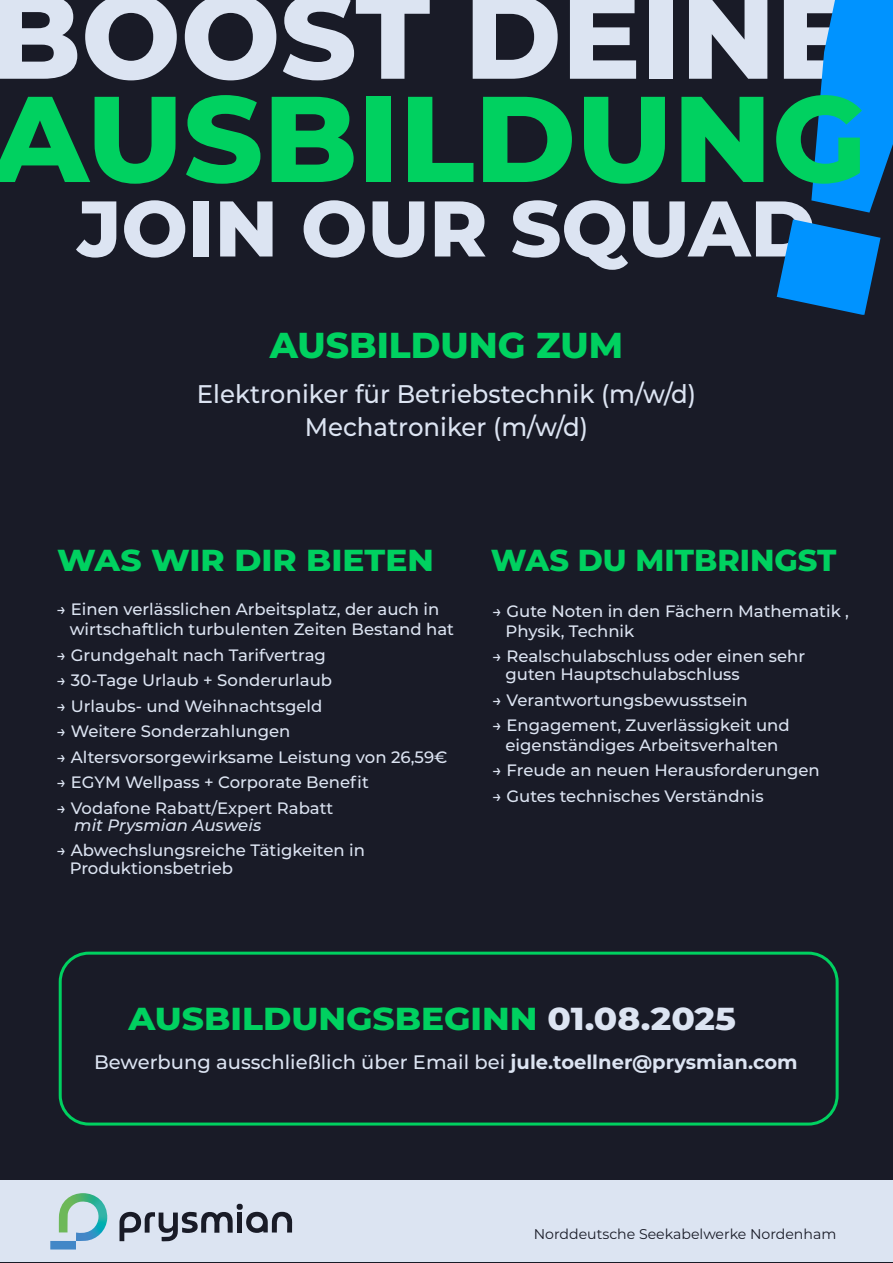
<style>
.page{position:relative;width:893px;height:1263px;background:#191b27}
.page>*{position:absolute;margin:0;border:0;box-sizing:border-box;transform-origin:0 0}
.t1{font:800 121.8px "Montserrat";color:#00d160}
.t2{font:800 119.7px "Montserrat";color:#dce4f2}
.t3{font:800 78.6px "Montserrat";color:#dce4f2}
.t4{font:800 36px "Montserrat";color:#00d160}
.t5{font:800 31.8px "Montserrat";color:#00d160;scale:1.08 1}
.t6{font:800 30.3px "Montserrat";color:#00d160;scale:1.08 1}
.t7{font:800 30.3px "Montserrat";color:#00d160}
.t8{font:500 25.5px/33px "Montserrat";color:#dce4f2;text-align:center;scale:.96 1}
.t9{font:500 19.5px "Montserrat";color:#dce4f2}
.t10{font:500 16.5px/19.8px "Montserrat";color:#dce4f2}
.t11{font:500 16.5px/17.2px "Montserrat";color:#dce4f2}
.t12{font:14.1px "Montserrat";color:#191b27}
.s1{color:#dce4f2}
.s2{font-style:italic}
.s3{font-weight:700}
</style>
<div class="page">
<div style="left:0;top:1181px;width:893px;height:81px;background:#dce4f2"></div>
<svg style="left:777px;top:219px;width:103px;height:96px"></svg>
<svg style="left:811px;top:0;width:82px;height:213px"></svg>
<svg style="left:120px;top:1204px;width:173px;height:37px"></svg>
<svg style="left:59px;top:1193px;width:49px;height:48px"></svg>
<div style="left:50px;top:1241px;width:26px;height:8px;background:#4287c7"></div>
<div style="left:59px;top:952px;width:780px;height:173px;border:3px solid #00d160;border-radius:29px"></div>
<h2 class="t2" style="left:-9px;top:-51px;width:866px">BOOST DEINE</h2>
<h1 class="t1" style="left:-8px;top:49px;width:876px">AUSBILDUNG</h1>
<h3 class="t3" style="left:78px;top:171px;width:739px">JOIN OUR SQUAD</h3>
<h3 class="t4" style="left:270px;top:319px;width:355px">AUSBILDUNG ZUM</h3>
<h3 class="t8" style="left:197px;top:376px;width:521px">Elektroniker für Betriebstechnik (m/w/d)<br>Mechatroniker (m/w/d)</h3>
<h3 class="t6" style="left:57px;top:538px;width:350px">WAS WIR DIR BIETEN</h3>
<p class="t10" style="left:70px;top:599px;width:386px;text-indent:-13px">→ Einen verlässlichen Arbeitsplatz, der auch in wirtschaftlich turbulenten Zeiten Bestand hat</p>
<p class="t10" style="left:56px;top:644px;width:271px">→ Grundgehalt nach Tarifvertrag</p>
<p class="t10" style="left:56px;top:670px;width:277px">→ 30-Tage Urlaub + Sonderurlaub</p>
<p class="t10" style="left:56px;top:695px;width:267px">→ Urlaubs- und Weihnachtsgeld</p>
<p class="t10" style="left:56px;top:721px;width:236px">→ Weitere Sonderzahlungen</p>
<p class="t10" style="left:56px;top:746px;width:392px">→ Altersvorsorgewirksame Leistung von 26,59€</p>
<p class="t10" style="left:56px;top:772px;width:314px">→ EGYM Wellpass + Corporate Benefit</p>
<p class="t11" style="left:74px;top:798px;width:260px;text-indent:-18px"><span class="s1">→</span> Vodafone Rabatt/Expert Rabatt <span class="s2">mit Prysmian Ausweis</span></p>
<p class="t10" style="left:70px;top:841px;width:297px;line-height:18px;text-indent:-13px">→ Abwechslungsreiche Tätigkeiten in<br>Produktionsbetrieb</p>
<h3 class="t7" style="left:491px;top:538px;width:347px">WAS DU MITBRINGST</h3>
<p class="t10" style="left:505px;top:600px;width:345px;text-indent:-13px">→ Gute Noten in den Fächern Mathematik ,<br>Physik, Technik</p>
<p class="t10" style="left:505px;top:646px;width:301px;line-height:18px;text-indent:-13px">→ Realschulabschluss oder einen sehr guten Hauptschulabschluss</p>
<p class="t10" style="left:492px;top:689px;width:257px">→ Verantwortungsbewusstsein</p>
<p class="t10" style="left:492px;top:715px;width:299px;text-align:center">→ Engagement, Zuverlässigkeit und eigenständiges Arbeitsverhalten</p>
<p class="t10" style="left:492px;top:760px;width:329px">→ Freude an neuen Herausforderungen</p>
<p class="t10" style="left:492px;top:785px;width:273px">→ Gutes technisches Verständnis</p>
<h3 class="t5" style="left:128px;top:996px;width:564px">AUSBILDUNGSBEGINN <span class="s1">01.08.2025</span></h3>
<p class="t9" style="left:94px;top:1048px;width:705px">Bewerbung ausschließlich über Email bei <span class="s3">jule.toellner@prysmian.com</span></p>
<p class="t12" style="left:534px;top:1224px;width:304px">Norddeutsche Seekabelwerke Nordenham</p>
</div>
